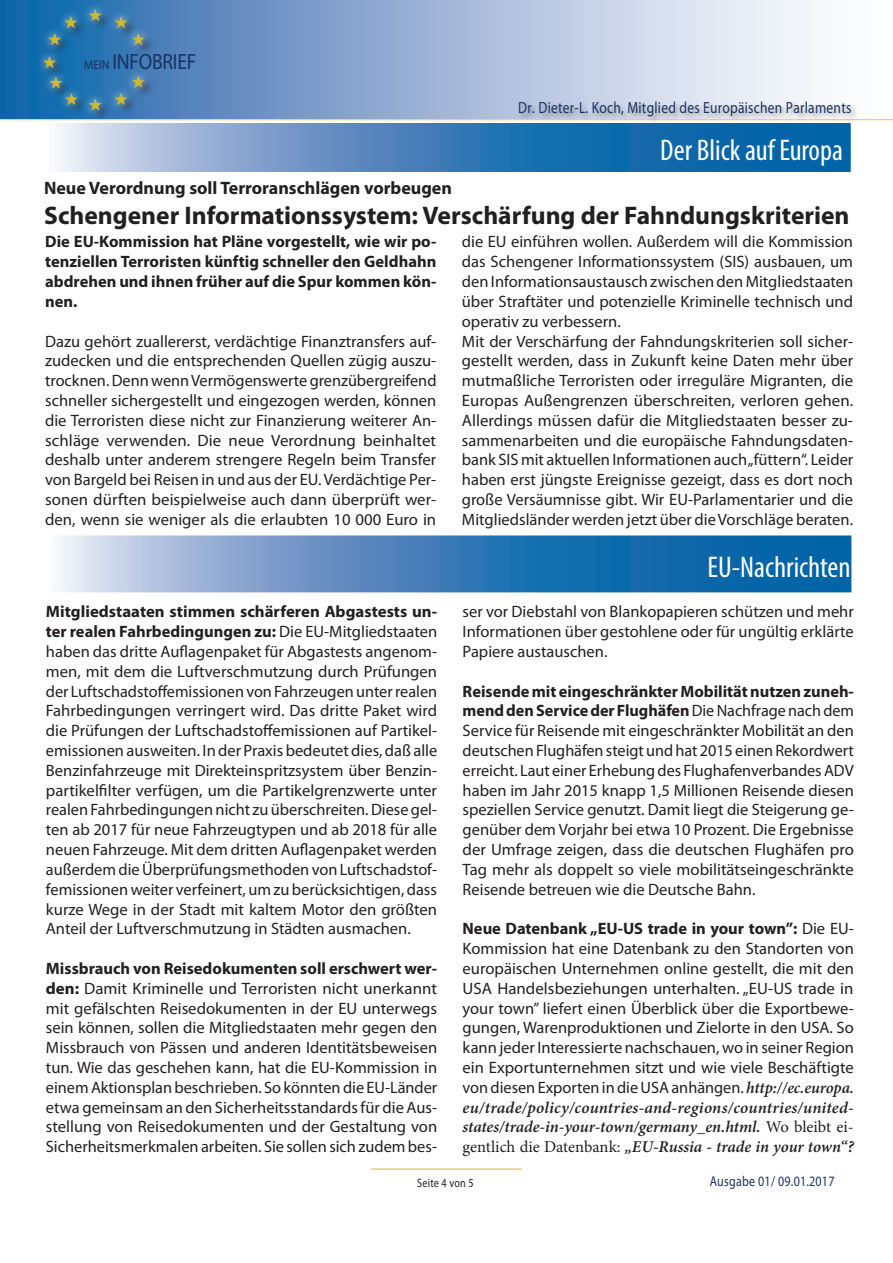
<style>
.page{position:relative;width:893px;height:1263px;background:#fff}
.page>*{position:absolute;margin:0;border:0;box-sizing:border-box;transform-origin:0 0}
.t1{font:condensed 30px "Myriad Pro";color:#fff}
.t2{font:700 25.5px "Myriad Pro";color:#231f20}
.t3{font:22.05px "Myriad Pro";letter-spacing:-.01em;color:#1b325f;scale:.88 1}
.t4{font:700 18px "Myriad Pro";color:#231f20}
.t5{font:16.5px/19.8px "Myriad Pro";color:#231f20;text-align:justify}
.t6{font:italic 600 16.5px/19.8px "Minion Pro";letter-spacing:-.005em;color:#231f20;text-align:justify}
.t7{font:700 16.5px/19.8px "Myriad Pro";color:#231f20;text-align:justify}
.t8{font:16.2px "Myriad Pro";letter-spacing:.02em;color:#1b325f;scale:.83 1}
.t9{font:14.4px "Myriad Pro";letter-spacing:.02em;color:#1b325f;scale:.83 1}
.t10{font:12.15px "Myriad Pro";letter-spacing:.02em;color:#231f20;scale:.83 1}
.s1{font-size:12.75px}
.s2{font-weight:700}
.s3{font-family:"Minion Pro";font-weight:600;font-style:italic}
.s4{font-weight:400;font-style:normal}
</style>
<div class="page">
<hr style="left:0;top:119px;width:893px;height:1px;background:#e0d584">
<hr style="left:371px;top:1168px;width:151px;height:2px;background:#e0d584">
<svg style="left:0;top:0;width:811px;height:119px;background:#9cb4d7"></svg>
<div style="left:42px;top:8px;width:113px;height:114px;background:#231f20;opacity:.75"></div>
<div style="left:35px;top:1px;width:118px;height:118px;background:#fff;opacity:.75"></div>
<svg style="left:89px;top:9px;width:13px;height:12px"></svg>
<svg style="left:43px;top:56px;width:13px;height:12px"></svg>
<svg style="left:89px;top:98px;width:13px;height:13px"></svg>
<svg style="left:115px;top:76px;width:30px;height:29px"></svg>
<svg style="left:49px;top:76px;width:29px;height:29px"></svg>
<svg style="left:48px;top:16px;width:29px;height:29px"></svg>
<svg style="left:115px;top:16px;width:30px;height:29px"></svg>
<div style="left:518px;top:100px;width:340px;height:24px;background:#231f20;opacity:.39"></div>
<svg style="left:57px;top:126px;width:791px;height:43px;background:#4d89bd"></svg>
<svg style="left:57px;top:538px;width:791px;height:51px;background:#4d89bd"></svg>
<div style="left:43px;top:535px;width:808px;height:57px;border:2px solid #fff"></div>
<h3 class="t3" style="left:84px;top:48px;width:129px"><span class="s1">MEIN</span> INFOBRIEF</h3>
<p class="t8" style="left:518px;top:98px;width:403px">Dr. Dieter-L. Koch, Mitglied des Europäischen Parlaments</p>
<h1 class="t1" style="left:660px;top:132px;width:184px">Der Blick auf Europa</h1>
<p class="t4" style="left:44px;top:176px;width:409px">Neue Verordnung soll Terroranschlägen vorbeugen</p>
<h2 class="t2" style="left:44px;top:199px;width:807px">Schengener Informationssystem: Verschärfung der Fahndungskriterien</h2>
<p class="t7" style="left:45px;top:231px;width:393px">Die EU-Kommission hat Pläne vorgestellt, wie wir po&shy;tenziellen Terroristen künftig schneller den Geldhahn abdrehen und ihnen früher auf die Spur kommen kön&shy;nen.</p>
<p class="t5" style="left:45px;top:331px;width:393px">Dazu gehört zuallererst, verdächtige Finanztransfers auf&shy;zudecken und die entsprechenden Quellen zügig auszu&shy;trocknen. Denn wenn Vermögenswerte grenzübergreifend schneller sichergestellt und eingezogen werden, können die Terroristen diese nicht zur Finanzierung weiterer An&shy;schläge verwenden. Die neue Verordnung beinhaltet deshalb unter anderem strengere Regeln beim Transfer von Bargeld bei Reisen in und aus der EU. Verdächtige Per&shy;sonen dürften beispielweise auch dann überprüft wer&shy;den, wenn sie weniger als die erlaubten 10 000 Euro in</p>
<p class="t5" style="left:46px;top:602px;width:393px"><span class="s2">Mitgliedstaaten stimmen schärferen Abgastests un&shy;ter realen Fahrbedingungen zu:</span> Die EU-Mitgliedstaaten haben das dritte Auflagenpaket für Abgastests angenom&shy;men, mit dem die Luftverschmutzung durch Prüfungen der Luftschadstoffemissionen von Fahrzeugen unter realen Fahrbedingungen verringert wird. Das dritte Paket wird die Prüfungen der Luftschadstoffemissionen auf Partikel&shy;emissionen ausweiten. In der Praxis bedeutet dies, daß alle Benzinfahrzeuge mit Direkteinspritzsystem über Benzin&shy;partikelfilter verfügen, um die Partikelgrenzwerte unter realen Fahrbedingungen nicht zu überschreiten. Diese gel&shy;ten ab 2017 für neue Fahrzeugtypen und ab 2018 für alle neuen Fahrzeuge. Mit dem dritten Auflagenpaket werden außerdem die Überprüfungsmethoden von Luftschadstof&shy;femissionen weiter verfeinert, um zu berücksichtigen, dass kurze Wege in der Stadt mit kaltem Motor den größten Anteil der Luftverschmutzung in Städten ausmachen.</p>
<p class="t5" style="left:46px;top:958px;width:393px"><span class="s2">Missbrauch von Reisedokumenten soll erschwert wer&shy;den:</span> Damit Kriminelle und Terroristen nicht unerkannt mit gefälschten Reisedokumenten in der EU unterwegs sein können, sollen die Mitgliedstaaten mehr gegen den Missbrauch von Pässen und anderen Identitätsbeweisen tun. Wie das geschehen kann, hat die EU-Kommission in einem Aktionsplan beschrieben. So könnten die EU-Länder etwa gemeinsam an den Sicherheitsstandards für die Aus&shy;stellung von Reisedokumenten und der Gestaltung von Sicherheitsmerkmalen arbeiten. Sie sollen sich zudem bes-</p>
<p class="t5" style="left:462px;top:232px;width:393px;text-align:left">die EU einführen wollen. Außerdem will die Kommission das Schengener Informationssystem (SIS) ausbauen, um den Informationsaustausch zwischen den Mitgliedstaaten über Straftäter und potenzielle Kriminelle technisch und operativ zu verbessern.<br>Mit der Verschärfung der Fahndungskriterien soll sicher&shy;gestellt werden, dass in Zukunft keine Daten mehr über mutmaßliche Terroristen oder irreguläre Migranten, die Europas Außengrenzen überschreiten, verloren gehen.<br>Allerdings müssen dafür die Mitgliedstaaten besser zu&shy;sammenarbeiten und die europäische Fahndungsdaten&shy;bank SIS mit aktuellen Informationen auch „füttern“. Leider haben erst jüngste Ereignisse gezeigt, dass es dort noch große Versäumnisse gibt. Wir EU-Parlamentarier und die Mitgliedsländer werden jetzt über die Vorschläge beraten.</p>
<h1 class="t1" style="left:707px;top:549px;width:145px">EU-Nachrichten</h1>
<p class="t5" style="left:463px;top:602px;width:393px">ser vor Diebstahl von Blankopapieren schützen und mehr Informationen über gestohlene oder für ungültig erklärte Papiere austauschen.</p>
<p class="t5" style="left:463px;top:681px;width:393px"><span class="s2">Reisende mit eingeschränkter Mobilität nutzen zuneh&shy;mend den Service der Flughäfen</span> Die Nachfrage nach dem Service für Reisende mit eingeschränkter Mobilität an den deutschen Flughäfen steigt und hat 2015 einen Rekordwert erreicht. Laut einer Erhebung des Flughafenverbandes ADV haben im Jahr 2015 knapp 1,5 Millionen Reisende diesen speziellen Service genutzt. Damit liegt die Steigerung ge&shy;genüber dem Vorjahr bei etwa 10 Prozent. Die Ergebnisse der Umfrage zeigen, dass die deutschen Flughäfen pro Tag mehr als doppelt so viele mobilitätseingeschränkte Reisende betreuen wie die Deutsche Bahn.</p>
<p class="t5" style="left:463px;top:918px;width:393px"><span class="s2">Neue Datenbank „EU-US trade in your town”:</span> Die EU-Kommission hat eine Datenbank zu den Standorten von europäischen Unternehmen online gestellt, die mit den USA Handelsbeziehungen unterhalten. „EU-US trade in your town” liefert einen Überblick über die Exportbewe&shy;gungen, Warenproduktionen und Zielorte in den USA. So kann jeder Interessierte nachschauen, wo in seiner Region ein Exportunternehmen sitzt und wie viele Beschäftigte von diesen Exporten in die USA anhängen. <span class="s3">http://ec.europa.</span></p>
<p class="t6" style="left:463px;top:1097px;width:393px">eu/trade/policy/countries-and-regions/countries/united&shy;states/trade-in-your-town/germany_en.html. <span class="s4">Wo bleibt ei&shy;gentlich die Datenbank:</span> „EU-Russia - trade in your town“?</p>
<p class="t10" style="left:417px;top:1175px;width:69px">Seite 4 von 5</p>
<p class="t9" style="left:710px;top:1172px;width:152px">Ausgabe 01/ 09.01.2017</p>
</div>
